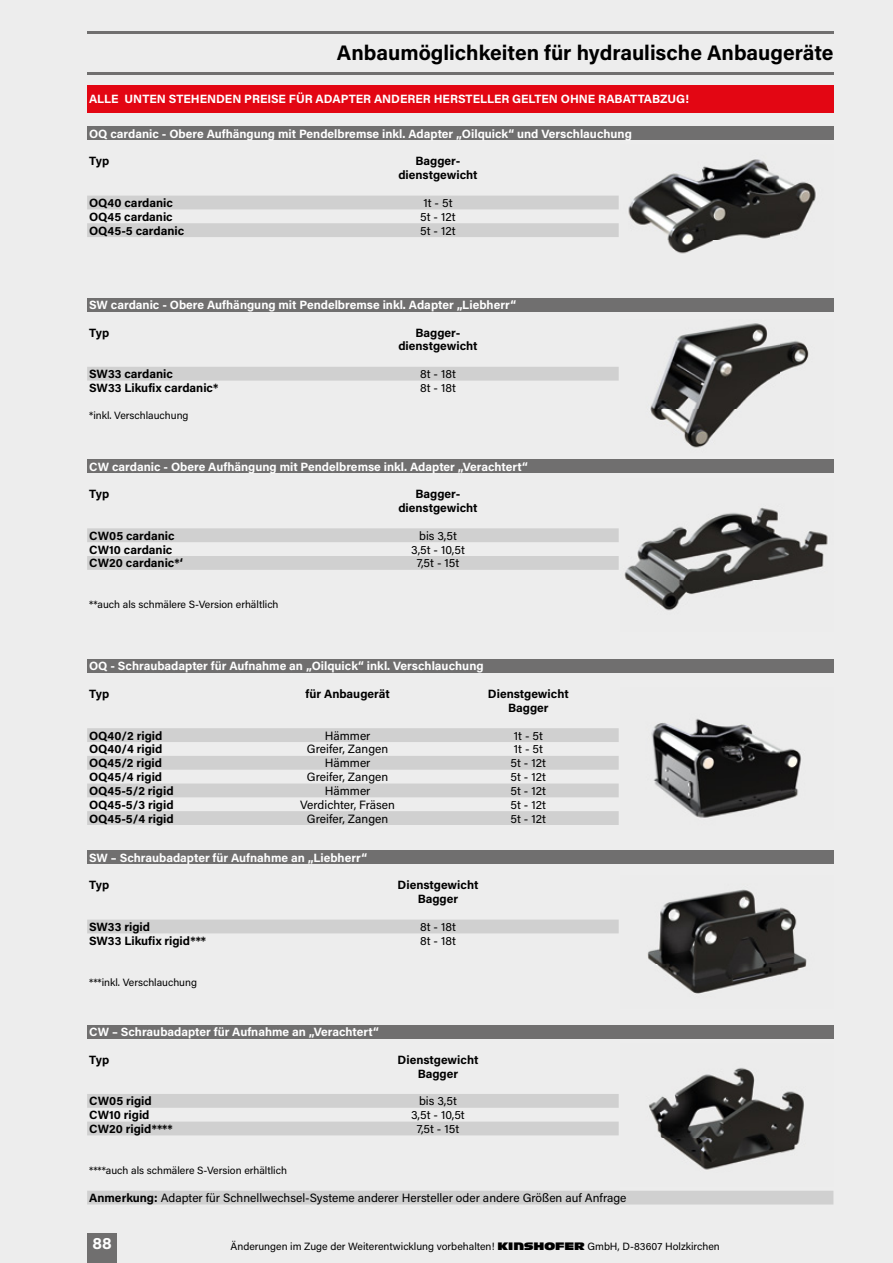
<style>
.page{position:relative;width:893px;height:1263px;background:#ededed}
.page>*{position:absolute;margin:0;border:0;box-sizing:border-box;transform-origin:0 0}
.t1{font:700 21px "Acumin Pro";color:#000}
.t2{font:700 16.5px "Acumin Pro";color:#fff}
.t3{font:700 12px "Acumin Pro";color:#fff}
.t4{font:700 12px/13.8px "Acumin Pro";color:#000;text-align:center}
.t5{font:12px "Acumin Pro";color:#000}
.t6{font:10.5px "Acumin Pro";color:#000}
.s1{font-weight:700}
.s2{font-family:"Antique Olive Kinshofer"}
</style>
<div class="page">
<div style="left:87px;top:85px;width:746px;height:28px;background:#e30613"></div>
<div style="left:87px;top:126px;width:746px;height:14px;background:#706f6f"></div>
<svg style="left:87px;top:196px;width:532px;height:41px"></svg>
<img style="left:628px;top:159px;width:188px;height:95px">
<div style="left:87px;top:659px;width:746px;height:14px;background:#706f6f"></div>
<svg style="left:87px;top:728px;width:532px;height:97px;fill:#d0d0d0"></svg>
<img style="left:651px;top:718px;width:150px;height:100px">
<div style="left:87px;top:850px;width:746px;height:14px;background:#706f6f"></div>
<svg style="left:87px;top:919px;width:532px;height:14px"></svg>
<div style="left:87px;top:459px;width:746px;height:14px;background:#706f6f"></div>
<svg style="left:87px;top:528px;width:532px;height:42px"></svg>
<div style="left:87px;top:298px;width:746px;height:13px;background:#706f6f"></div>
<svg style="left:87px;top:367px;width:532px;height:14px"></svg>
<div style="left:87px;top:1025px;width:746px;height:14px;background:#706f6f"></div>
<svg style="left:87px;top:1094px;width:746px;height:110px"></svg>
<hr style="left:87px;top:72px;width:746px;height:2px;background:#706f6f">
<hr style="left:87px;top:32px;width:746px;height:2px;background:#706f6f">
<div style="left:87px;top:1233px;width:30px;height:30px;background:#706f6f"></div>
<img style="left:621px;top:1067px;width:212px;height:119px">
<img style="left:647px;top:889px;width:160px;height:105px">
<img style="left:624px;top:507px;width:204px;height:104px">
<img style="left:650px;top:323px;width:159px;height:125px">
<h1 class="t1" style="left:337px;top:38px;width:498px">Anbaumöglichkeiten für hydraulische Anbaugeräte</h1>
<p class="t3" style="left:89px;top:91px;width:601px">ALLE UNTEN STEHENDEN PREISE FÜR ADAPTER ANDERER HERSTELLER GELTEN OHNE RABATTABZUG!</p>
<p class="t3" style="left:89px;top:125px;width:544px">OQ cardanic - Obere Aufhängung mit Pendelbremse inkl. Adapter „Oilquick“ und Verschlauchung</p>
<p class="t4" style="left:89px;top:154px;width:22px">Typ</p>
<p class="t4" style="left:398px;top:154px;width:81px">Bagger&shy;dienstgewicht</p>
<p class="t4" style="left:89px;top:195px;width:85px">OQ40 cardanic</p>
<p class="t5" style="left:423px;top:194px;width:31px">1t - 5t</p>
<p class="t4" style="left:89px;top:209px;width:85px">OQ45 cardanic</p>
<p class="t5" style="left:420px;top:208px;width:37px">5t - 12t</p>
<p class="t4" style="left:89px;top:223px;width:97px">OQ45-5 cardanic</p>
<p class="t5" style="left:420px;top:222px;width:37px">5t - 12t</p>
<p class="t3" style="left:89px;top:296px;width:429px">SW cardanic - Obere Aufhängung mit Pendelbremse inkl. Adapter „Liebherr“</p>
<p class="t4" style="left:89px;top:325px;width:22px">Typ</p>
<p class="t4" style="left:398px;top:325px;width:81px">Bagger&shy;dienstgewicht</p>
<p class="t4" style="left:89px;top:366px;width:85px">SW33 cardanic</p>
<p class="t5" style="left:420px;top:366px;width:37px">8t - 18t</p>
<p class="t4" style="left:89px;top:380px;width:131px">SW33 Likufix cardanic*</p>
<p class="t5" style="left:420px;top:379px;width:37px">8t - 18t</p>
<p class="t6" style="left:89px;top:408px;width:101px">*inkl. Verschlauchung</p>
<p class="t3" style="left:89px;top:458px;width:440px">CW cardanic - Obere Aufhängung mit Pendelbremse inkl. Adapter „Verachtert“</p>
<p class="t4" style="left:89px;top:487px;width:22px">Typ</p>
<p class="t4" style="left:398px;top:487px;width:81px">Bagger&shy;dienstgewicht</p>
<p class="t4" style="left:89px;top:528px;width:87px">CW05 cardanic</p>
<p class="t5" style="left:419px;top:527px;width:39px">bis 3,5t</p>
<p class="t4" style="left:89px;top:542px;width:85px">CW10 cardanic</p>
<p class="t5" style="left:411px;top:541px;width:55px">3,5t - 10,5t</p>
<p class="t4" style="left:89px;top:556px;width:95px">CW20 cardanic*‘</p>
<p class="t5" style="left:417px;top:555px;width:44px">7,5t - 15t</p>
<p class="t6" style="left:89px;top:597px;width:191px">**auch als schmälere S-Version erhältlich</p>
<p class="t3" style="left:89px;top:658px;width:396px">OQ - Schraubadapter für Aufnahme an „Oilquick“ inkl. Verschlauchung</p>
<p class="t4" style="left:89px;top:686px;width:22px">Typ</p>
<p class="t4" style="left:306px;top:686px;width:86px">für Anbaugerät</p>
<p class="t4" style="left:488px;top:686px;width:82px">Dienstgewicht<br>Bagger</p>
<p class="t4" style="left:89px;top:728px;width:75px">OQ40/2 rigid</p>
<p class="t5" style="left:325px;top:727px;width:47px">Hämmer</p>
<p class="t5" style="left:514px;top:727px;width:31px">1t - 5t</p>
<p class="t4" style="left:89px;top:742px;width:75px">OQ40/4 rigid</p>
<p class="t5" style="left:307px;top:741px;width:83px">Greifer, Zangen</p>
<p class="t5" style="left:514px;top:741px;width:31px">1t - 5t</p>
<p class="t4" style="left:89px;top:755px;width:74px">OQ45/2 rigid</p>
<p class="t5" style="left:325px;top:755px;width:47px">Hämmer</p>
<p class="t5" style="left:511px;top:755px;width:37px">5t - 12t</p>
<p class="t4" style="left:89px;top:769px;width:75px">OQ45/4 rigid</p>
<p class="t5" style="left:307px;top:768px;width:83px">Greifer, Zangen</p>
<p class="t5" style="left:511px;top:768px;width:37px">5t - 12t</p>
<p class="t4" style="left:89px;top:783px;width:86px">OQ45-5/2 rigid</p>
<p class="t5" style="left:325px;top:782px;width:47px">Hämmer</p>
<p class="t5" style="left:511px;top:782px;width:37px">5t - 12t</p>
<p class="t4" style="left:89px;top:797px;width:86px">OQ45-5/3 rigid</p>
<p class="t5" style="left:300px;top:796px;width:96px">Verdichter, Fräsen</p>
<p class="t5" style="left:511px;top:796px;width:37px">5t - 12t</p>
<p class="t4" style="left:89px;top:811px;width:86px">OQ45-5/4 rigid</p>
<p class="t5" style="left:307px;top:810px;width:83px">Greifer, Zangen</p>
<p class="t5" style="left:511px;top:810px;width:37px">5t - 12t</p>
<p class="t3" style="left:89px;top:849px;width:280px">SW – Schraubadapter für Aufnahme an „Liebherr“</p>
<p class="t4" style="left:89px;top:878px;width:22px">Typ</p>
<p class="t4" style="left:398px;top:878px;width:82px">Dienstgewicht<br>Bagger</p>
<p class="t4" style="left:89px;top:919px;width:62px">SW33 rigid</p>
<p class="t5" style="left:420px;top:918px;width:37px">8t - 18t</p>
<p class="t4" style="left:89px;top:933px;width:119px">SW33 Likufix rigid***</p>
<p class="t5" style="left:420px;top:932px;width:37px">8t - 18t</p>
<p class="t6" style="left:89px;top:975px;width:109px">***inkl. Verschlauchung</p>
<p class="t3" style="left:89px;top:1023px;width:291px">CW – Schraubadapter für Aufnahme an „Verachtert“</p>
<p class="t4" style="left:89px;top:1052px;width:22px">Typ</p>
<p class="t4" style="left:398px;top:1052px;width:82px">Dienstgewicht<br>Bagger</p>
<p class="t4" style="left:89px;top:1094px;width:64px">CW05 rigid</p>
<p class="t5" style="left:419px;top:1093px;width:39px">bis 3,5t</p>
<p class="t4" style="left:89px;top:1107px;width:62px">CW10 rigid</p>
<p class="t5" style="left:411px;top:1106px;width:55px">3,5t - 10,5t</p>
<p class="t4" style="left:89px;top:1121px;width:85px">CW20 rigid****</p>
<p class="t5" style="left:417px;top:1120px;width:44px">7,5t - 15t</p>
<p class="t6" style="left:89px;top:1163px;width:199px">****auch als schmälere S-Version erhältlich</p>
<p class="t5" style="left:89px;top:1189px;width:539px"><span class="s1">Anmerkung:</span> Adapter für Schnellwechsel-Systeme anderer Hersteller oder andere Größen auf Anfrage</p>
<h2 class="t2" style="left:92px;top:1232px;width:21px">88</h2>
<p class="t6" style="left:230px;top:1239px;width:491px">Änderungen im Zuge der Weiterentwicklung vorbehalten! <span class="s2">KINSHOFER</span> GmbH, D-83607 Holzkirchen</p>
</div>
